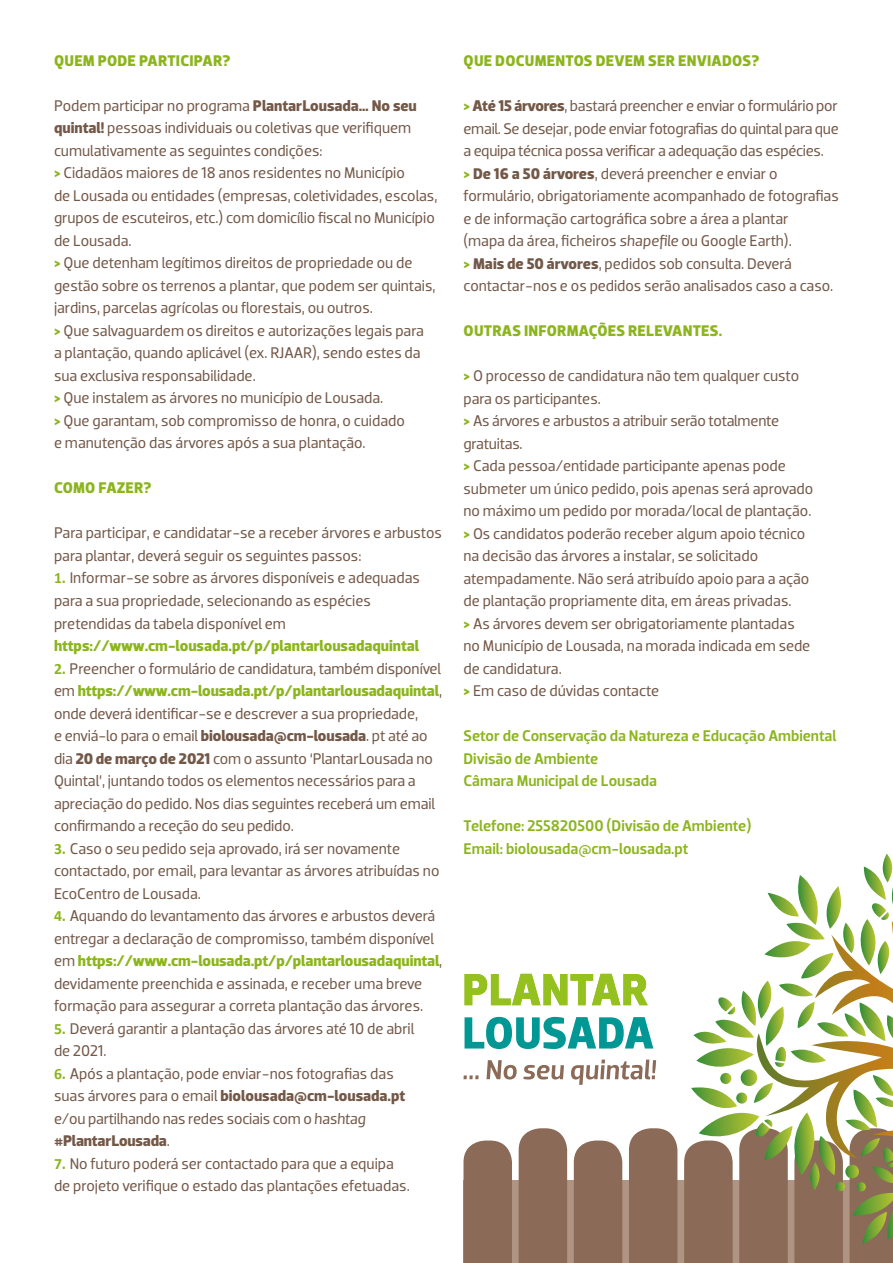
<style>
.page{position:relative;width:893px;height:1263px;background:#fff}
.page>*{position:absolute;margin:0;border:0;box-sizing:border-box;transform-origin:0 0}
.t1{font:15.75px/22.5px "Dobra";letter-spacing:-.005em;color:#735848}
.t2{font:500 15.75px/22.5px "Dobra";color:#8cb51d}
.t3{font:700 15.75px "Dobra";letter-spacing:.01em;color:#8cb51d}
.s1{font-weight:700}
.s2{font-weight:700;color:#8cb51d}
.s3{font-family:"Calibri";font-weight:700;color:#8cb51d}
.s4{font-style:italic}
</style>
<div class="page">
<div style="left:463px;top:1180px;width:430px;height:83px;background:#af9484"></div>
<div style="left:629px;top:1128px;width:48px;height:135px;background:#8b6b58"></div>
<div style="left:463px;top:1140px;width:49px;height:123px;background:#8b6b58"></div>
<div style="left:519px;top:1128px;width:48px;height:135px;background:#8b6b58"></div>
<div style="left:574px;top:1140px;width:48px;height:123px;background:#8b6b58"></div>
<svg style="left:684px;top:854px;width:209px;height:409px"></svg>
<svg style="left:465px;top:1017px;width:188px;height:32px"></svg>
<svg style="left:465px;top:974px;width:183px;height:31px"></svg>
<svg style="left:463px;top:1075px;width:16px;height:4px"></svg>
<svg style="left:486px;top:1060px;width:31px;height:19px"></svg>
<svg style="left:523px;top:1065px;width:41px;height:14px"></svg>
<svg style="left:571px;top:1059px;width:85px;height:26px"></svg>
<p class="t3" style="left:54px;top:51px;width:54px">Quem pode</p>
<p class="t3" style="left:139px;top:51px;width:93px">participar?</p>
<p class="t1" style="left:54px;top:94px;width:385px">Podem participar no programa <span class="s1">PlantarLousada… No seu quintal!</span> pessoas individuais ou coletivas que verifiquem cumulativamente as seguintes condições:<br><span class="s2">&gt;</span> Cidadãos maiores de 18 anos residentes no Município<br>de Lousada ou entidades (empresas, coletividades, escolas, grupos de escuteiros, etc.) com domicílio fiscal no Município de Lousada.<br><span class="s2">&gt;</span> Que detenham legítimos direitos de propriedade ou de gestão sobre os terrenos a plantar, que podem ser quintais, jardins, parcelas agrícolas ou florestais, ou outros.<br><span class="s2">&gt;</span> Que salvaguardem os direitos e autorizações legais para<br>a plantação, quando aplicável (ex. RJAAR), sendo estes da sua exclusiva responsabilidade.<br><span class="s2">&gt;</span> Que instalem as árvores no município de Lousada.<br><span class="s2">&gt;</span> Que garantam, sob compromisso de honra, o cuidado<br>e manutenção das árvores após a sua plantação.</p>
<p class="t3" style="left:54px;top:479px;width:99px">Como fazer?</p>
<p class="t1" style="left:54px;top:522px;width:389px">Para participar, e candidatar-se a receber árvores e arbustos para plantar, deverá seguir os seguintes passos:</p>
<p class="t1" style="left:54px;top:567px;width:367px"><span class="s3">1.</span> Informar-se sobre as árvores disponíveis e adequadas para a sua propriedade, selecionando as espécies pretendidas da tabela disponível em</p>
<p class="t3" style="left:54px;top:636px;width:367px">https://www.cm-lousada.pt/p/plantarlousadaquintal</p>
<p class="t1" style="left:54px;top:657px;width:390px"><span class="s3">2.</span> Preencher o formulário de candidatura, também disponível em <span class="s2">https://www.cm-lousada.pt/p/plantarlousadaquintal</span>, onde deverá identificar-se e descrever a sua propriedade,<br>e enviá-lo para o email <span class="s1">biolousada@cm-lousada</span>. pt até ao dia <span class="s1">20 de março de 2021</span> com o assunto ‘PlantarLousada no Quintal’, juntando todos os elementos necessários para a apreciação do pedido. Nos dias seguintes receberá um email confirmando a receção do seu pedido.</p>
<p class="t1" style="left:54px;top:837px;width:387px"><span class="s3">3.</span> Caso o seu pedido seja aprovado, irá ser novamente contactado, por email, para levantar as árvores atribuídas no<br>EcoCentro de Lousada.</p>
<p class="t1" style="left:54px;top:905px;width:390px"><span class="s3">4.</span> Aquando do levantamento das árvores e arbustos deverá entregar a declaração de compromisso, também disponível em <span class="s2">https://www.cm-lousada.pt/p/plantarlousadaquintal</span>, devidamente preenchida e assinada, e receber uma breve formação para assegurar a correta plantação das árvores.</p>
<p class="t1" style="left:54px;top:1017px;width:362px"><span class="s3">5.</span> Deverá garantir a plantação das árvores até 10 de abril de 2021.</p>
<p class="t1" style="left:54px;top:1062px;width:353px"><span class="s3">6.</span> Após a plantação, pode enviar-nos fotografias das suas árvores para o email <span class="s1">biolousada@cm-lousada.pt </span>e/ou partilhando nas redes sociais com o <span class="s4">hashtag </span><span class="s1">#PlantarLousada</span>.</p>
<p class="t1" style="left:54px;top:1152px;width:357px"><span class="s3">7.</span> No futuro poderá ser contactado para que a equipa de projeto verifique o estado das plantações efetuadas.</p>
<p class="t3" style="left:464px;top:52px;width:43px">Que docu</p>
<p class="t3" style="left:535px;top:52px;width:124px">mentos devem ser</p>
<p class="t3" style="left:678px;top:52px;width:55px">enviados</p>
<p class="t3" style="left:751px;top:52px;width:10px">?</p>
<p class="t1" style="left:463px;top:95px;width:377px"><span class="s2">&gt;</span> <span class="s1">Até 15 árvores</span>, bastará preencher e enviar o formulário por email. Se desejar, pode enviar fotografias do quintal para que a equipa técnica possa verificar a adequação das espécies.<br><span class="s2">&gt;</span> <span class="s1">De 16 a 50 árvores</span>, deverá preencher e enviar o formulário, obrigatoriamente acompanhado de fotografias e de informação cartográfica sobre a área a plantar<br>(mapa da área, ficheiros <span class="s4">shapefile</span> ou Google Earth).<br><span class="s2">&gt;</span> <span class="s1">Mais de 50 árvores</span>, pedidos sob consulta. Deverá contactar-nos e os pedidos serão analisados caso a caso.</p>
<p class="t3" style="left:464px;top:322px;width:174px">Outras informações rele</p>
<p class="t3" style="left:663px;top:322px;width:61px">vantes.</p>
<p class="t1" style="left:463px;top:365px;width:351px"><span class="s2">&gt;</span> O processo de candidatura não tem qualquer custo para os participantes.<br><span class="s2">&gt;</span> As árvores e arbustos a atribuir serão totalmente gratuitas.<br><span class="s2">&gt;</span> Cada pessoa/entidade participante apenas pode submeter um único pedido, pois apenas será aprovado no máximo um pedido por morada/local de plantação. <span class="s2">&gt;</span> Os candidatos poderão receber algum apoio técnico na decisão das árvores a instalar, se solicitado atempadamente. Não será atribuído apoio para a ação de plantação propriamente dita, em áreas privadas.<br><span class="s2">&gt;</span> As árvores devem ser obrigatoriamente plantadas no Município de Lousada, na morada indicada em sede de candidatura.<br><span class="s2">&gt;</span> Em caso de dúvidas contacte</p>
<p class="t2" style="left:463px;top:725px;width:374px">Setor de Conservação da Natureza e Educação Ambiental<br>Divisão de Ambiente<br>Câmara Municipal de Lousada</p>
<p class="t2" style="left:463px;top:815px;width:289px">Telefone: 255820500 (Divisão de Ambiente)<br>Email: biolousada@cm-lousada.pt</p>
</div>
